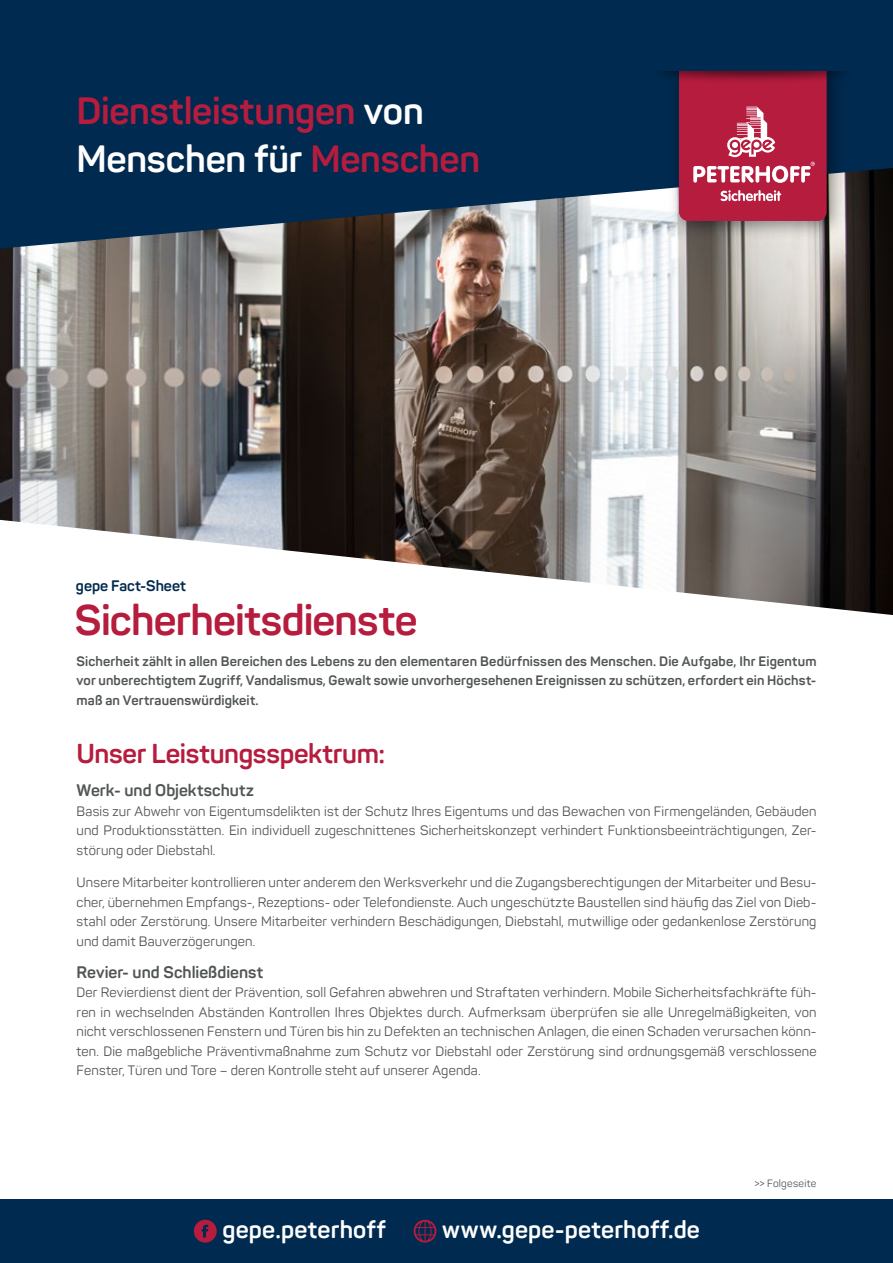
<style>
.page{position:relative;width:893px;height:1263px;background:#fff}
.page>*{position:absolute;margin:0;border:0;box-sizing:border-box;transform-origin:0 0}
.t1{font:700 42.3px "Panton";letter-spacing:-.015em;color:#b61c3e}
.t2{font:700 37.5px/48px "Panton";letter-spacing:-.005em;color:#b61c3e}
.t3{font:700 27px "Panton";letter-spacing:-.015em;color:#b61c3e}
.t4{font:700 24.15px "Panton";letter-spacing:.01em;color:#fff}
.t5{font:700 16.5px "Panton";color:#525555}
.t6{font:700 15px "Panton";letter-spacing:-.005em;color:#002a4f}
.t7{font:13.5px/19.5px "Panton";letter-spacing:.01em;color:#525555;text-align:justify}
.t8{font:700 13.5px/19.5px "Panton";letter-spacing:.01em;color:#525555;text-align:justify}
.t9{font:10.5px "Panton";letter-spacing:.02em;color:#525555}
.s1{color:#fff}
</style>
<div class="page">
<img style="left:0;top:249px;width:893px;height:366px">
<svg style="left:0;top:0;width:893px;height:249px;background:#153857"></svg>
<div style="left:0;top:1199px;width:893px;height:64px;background:#002a4f"></div>
<svg style="left:194px;top:1220px;width:23px;height:22px"></svg>
<svg style="left:414px;top:1220px;width:22px;height:22px"></svg>
<div style="left:668px;top:59px;width:178px;height:181px;background:#000;opacity:.44"></div>
<div style="left:652px;top:58px;width:202px;height:26px;background:#000;opacity:.68"></div>
<div style="left:637px;top:0;width:232px;height:70px;background:#002a4f"></div>
<svg style="left:679px;top:70px;width:148px;height:151px;background:#b83250"></svg>
<h2 class="t2" style="left:77px;top:86px;width:405px">Dienstleistungen <span class="s1">von<br>Menschen für</span> Menschen</h2>
<p class="t6" style="left:76px;top:576px;width:112px">gepe Fact-Sheet</p>
<h1 class="t1" style="left:75px;top:593px;width:344px">Sicherheitsdienste</h1>
<p class="t8" style="left:77px;top:651px;width:741px">Sicherheit zählt in allen Bereichen des Lebens zu den elementaren Bedürfnissen des Menschen. Die Aufgabe, Ihr Eigentum vor unberechtigtem Zugriff, Vandalismus, Gewalt sowie unvorhergesehenen Ereignissen zu schützen, erfordert ein Höchst&shy;maß an Vertrauenswürdigkeit.</p>
<h3 class="t3" style="left:77px;top:737px;width:310px">Unser Leistungsspektrum:</h3>
<p class="t5" style="left:77px;top:780px;width:179px">Werk- und Objektschutz</p>
<p class="t7" style="left:77px;top:801px;width:741px">Basis zur Abwehr von Eigentumsdelikten ist der Schutz Ihres Eigentums und das Bewachen von Firmengeländen, Gebäuden und Produktionsstätten. Ein individuell zugeschnittenes Sicherheitskonzept verhindert Funktionsbeeinträchtigungen, Zer&shy;störung oder Diebstahl.</p>
<p class="t7" style="left:77px;top:872px;width:741px">Unsere Mitarbeiter kontrollieren unter anderem den Werksverkehr und die Zugangsberechtigungen der Mitarbeiter und Besu&shy;cher, übernehmen Empfangs-, Rezeptions- oder Telefondienste. Auch ungeschützte Baustellen sind häufig das Ziel von Dieb&shy;stahl oder Zerstörung. Unsere Mitarbeiter verhindern Beschädigungen, Diebstahl, mutwillige oder gedankenlose Zerstörung und damit Bauverzögerungen.</p>
<p class="t5" style="left:77px;top:962px;width:188px">Revier- und Schließdienst</p>
<p class="t7" style="left:77px;top:983px;width:741px">Der Revierdienst dient der Prävention, soll Gefahren abwehren und Straftaten verhindern. Mobile Sicherheitsfachkräfte füh&shy;ren in wechselnden Abständen Kontrollen Ihres Objektes durch. Aufmerksam überprüfen sie alle Unregelmäßigkeiten, von nicht verschlossenen Fenstern und Türen bis hin zu Defekten an technischen Anlagen, die einen Schaden verursachen könn&shy;ten. Die maßgebliche Präventivmaßnahme zum Schutz vor Diebstahl oder Zerstörung sind ordnungsgemäß verschlossene Fenster, Türen und Tore – deren Kontrolle steht auf unserer Agenda.</p>
<h3 class="t4" style="left:222px;top:1215px;width:165px">gepe.peterhoff</h3>
<h3 class="t4" style="left:442px;top:1215px;width:259px">www.gepe-peterhoff.de</h3>
<p class="t9" style="left:754px;top:1177px;width:63px">&gt;&gt; Folgeseite</p>
</div>
